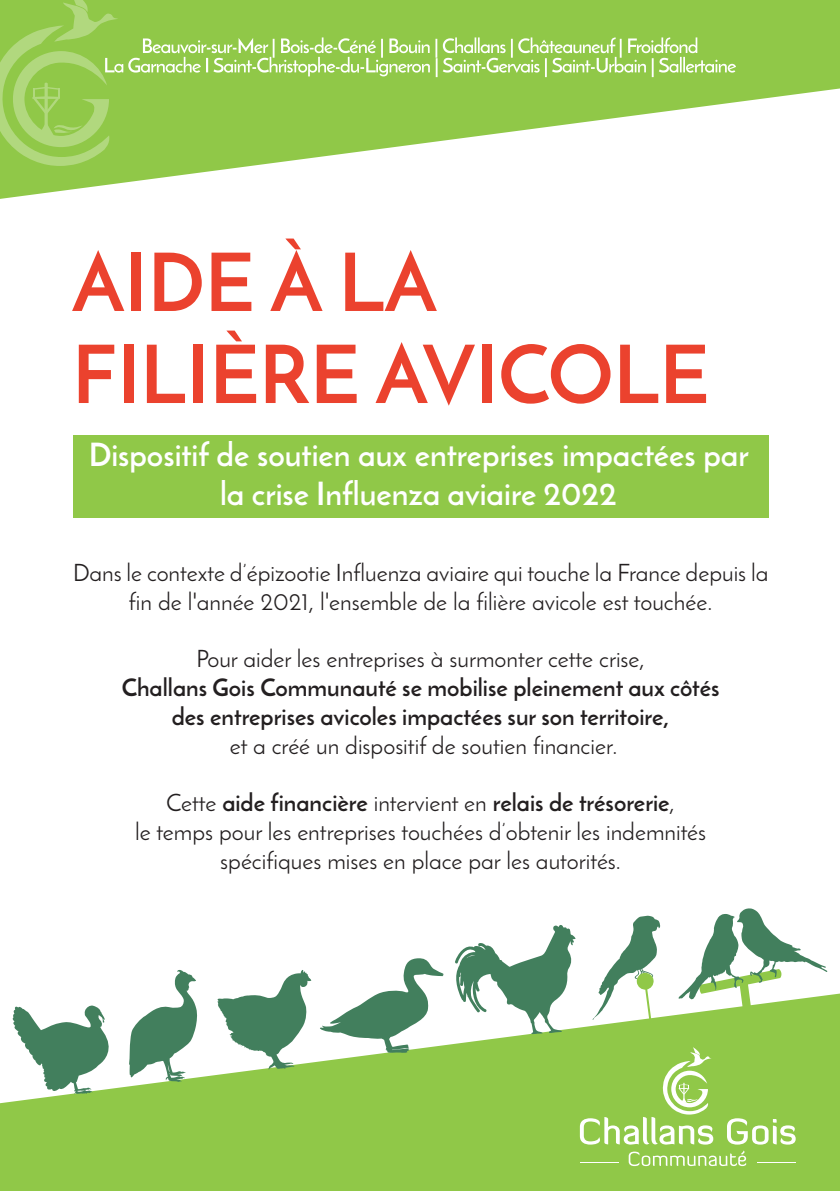
<style>
.page{position:relative;width:840px;height:1191px;background:#fff}
.page>*{position:absolute;margin:0;border:0;box-sizing:border-box;transform-origin:0 0}
.t1{font:700 80px/92px "Josefin Sans";color:#eb422e}
.t2{font:700 32px/38.4px "Josefin Sans";color:#fff;text-align:center}
.t3{font:24px/28.8px "Josefin Sans";color:#231f20;text-align:center}
.t4{font:700 24px/28.8px "Josefin Sans";color:#231f20;text-align:center}
.s1{font-weight:700}
</style>
<div class="page">
<svg style="left:0;top:0;width:839px;height:199px"></svg>
<svg style="left:0;top:0;width:735px;height:166px"></svg>
<svg style="left:0;top:993px;width:839px;height:198px;fill:#90c848"></svg>
<svg style="left:579px;top:1047px;width:133px;height:97px"></svg>
<svg style="left:726px;top:1118px;width:69px;height:26px"></svg>
<svg style="left:628px;top:1150px;width:117px;height:16px"></svg>
<hr style="left:579px;top:1162px;width:39px;height:1px;background:#fff">
<hr style="left:756px;top:1162px;width:39px;height:1px;background:#fff">
<div style="left:73px;top:435px;width:695px;height:83px;background:#90c848"></div>
<svg style="left:12px;top:1005px;width:103px;height:89px"></svg>
<svg style="left:217px;top:970px;width:94px;height:99px"></svg>
<svg style="left:317px;top:958px;width:126px;height:95px"></svg>
<svg style="left:129px;top:970px;width:69px;height:112px"></svg>
<svg style="left:453px;top:925px;width:122px;height:109px"></svg>
<svg style="left:592px;top:915px;width:67px;height:106px"></svg>
<svg style="left:678px;top:908px;width:149px;height:100px"></svg>
<h1 class="t1" style="left:72px;top:236px;width:638px">AIDE À LA<br>FILIÈRE AVICOLE</h1>
<h2 class="t2" style="left:89px;top:436px;width:661px">Dispositif de soutien aux entreprises impactées par la crise Influenza aviaire 2022</h2>
<p class="t3" style="left:73px;top:558px;width:697px">Dans le contexte d’épizootie Influenza aviaire qui touche la France depuis la fin de l'année 2021, l'ensemble de la filière avicole est touchée.</p>
<p class="t3" style="left:196px;top:644px;width:450px">Pour aider les entreprises à surmonter cette crise,</p>
<p class="t4" style="left:122px;top:673px;width:599px">Challans Gois Communauté se mobilise pleinement aux côtés des entreprises avicoles impactées sur son territoire,</p>
<p class="t3" style="left:230px;top:730px;width:389px">et a créé un dispositif de soutien financier.</p>
<p class="t3" style="left:135px;top:788px;width:572px">Cette <span class="s1">aide financière</span> intervient en <span class="s1">relais de trésorerie</span>,<br>le temps pour les entreprises touchées d’obtenir les indemnités spécifiques mises en place par les autorités.</p>
</div>
